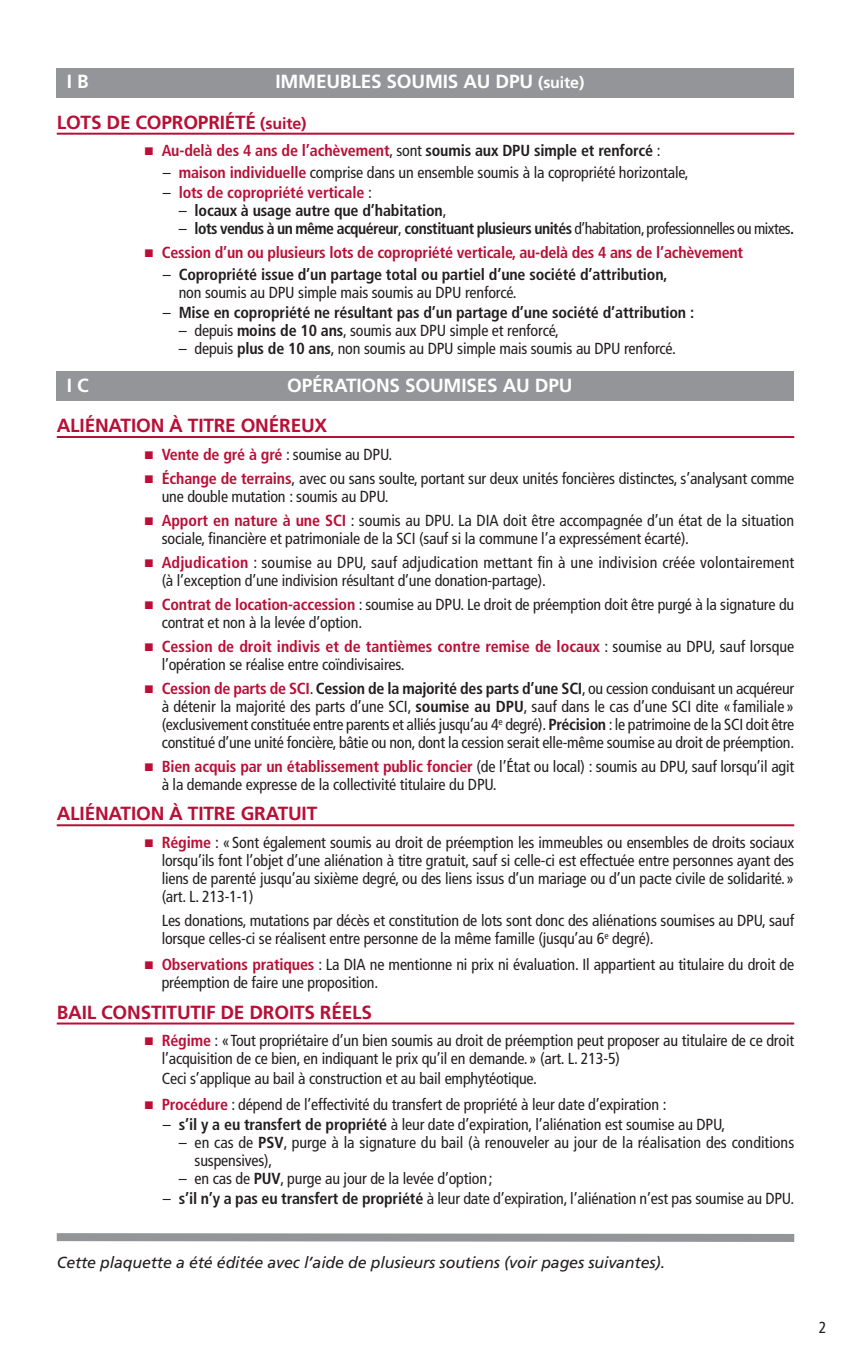
<style>
.page{position:relative;width:851px;height:1361px;background:#fff}
.page>*{position:absolute;margin:0;border:0;box-sizing:border-box;transform-origin:0 0}
.t1{font:700 19px "Frutiger LT Std";letter-spacing:-.01em;color:#b90f36}
.t2{font:700 19px "Frutiger LT Std";letter-spacing:-.01em;color:#fff}
.t3{font:condensed 16px/18px "Frutiger LT Std";letter-spacing:-.01em;color:#231f20}
.t4{font:700 condensed 16px/18px "Frutiger LT Std";letter-spacing:-.01em;color:#231f20}
.t5{font:700 condensed 16px "Frutiger LT Std";letter-spacing:-.01em;color:#b90f36}
.t6{font:condensed 16px/18px "Frutiger LT Std";letter-spacing:.01em;color:#231f20}
.t7{font:700 condensed 16px "Frutiger LT Std";letter-spacing:-.03em;color:#231f20}
.t8{font:italic 16px "Frutiger LT Std";letter-spacing:-.01em;color:#231f20}
.s1{font-size:16px}
.s2{font-weight:400;color:#231f20}
.s3{color:#231f20}
.s4{font-weight:700;color:#b90f36}
.s5{font-weight:400}
.s6{font-weight:700}
.s7{color:#b90f36}
</style>
<div class="page">
<hr style="left:57px;top:133px;width:737px;height:2px;background:#b90f36">
<div style="left:57px;top:68px;width:737px;height:30px;background:#939598"></div>
<hr style="left:57px;top:436px;width:737px;height:2px;background:#b90f36">
<hr style="left:57px;top:824px;width:737px;height:2px;background:#b90f36">
<hr style="left:57px;top:1022px;width:737px;height:2px;background:#b90f36">
<div style="left:57px;top:371px;width:737px;height:30px;background:#939598"></div>
<svg style="left:56px;top:1233px;width:739px;height:9px;background:#9fa0a3"></svg>
<p class="t2" style="left:67px;top:71px;width:23px">I B</p>
<p class="t2" style="left:275px;top:71px;width:310px">IMMEUBLES SOUMIS AU DPU <span class="s1">(suite)</span></p>
<p class="t1" style="left:57px;top:111px;width:251px">LOTS DE COPROPRIÉTÉ <span class="s1">(suite)</span></p>
<p class="t5" style="left:145px;top:141px;width:517px">■ Au-delà des 4 ans de l’achèvement<span class="s2">, sont</span> <span class="s3">soumis aux DPU simple et renforcé</span> <span class="s2">:</span></p>
<p class="t3" style="left:163px;top:164px;width:527px">– <span class="s4">maison individuelle</span> comprise dans un ensemble soumis à la copropriété horizontale,</p>
<p class="t5" style="left:163px;top:183px;width:210px"><span class="s2">–</span> lots de copropriété verticale <span class="s2">:</span></p>
<p class="t4" style="left:179px;top:202px;width:269px"><span class="s5">–</span> locaux à usage autre que d’habitation<span class="s5">,</span></p>
<p class="t7" style="left:179px;top:219px;width:617px"><span class="s5">–</span> lots vendus à un même acquéreur<span class="s5">,</span> constituant plusieurs unités <span class="s5">d’habitation,professionnelles ou mixtes</span>.</p>
<p class="t5" style="left:145px;top:243px;width:600px">■ Cession d’un ou plusieurs lots de copropriété verticale, au-delà des 4 ans de l’achèvement</p>
<p class="t4" style="left:179px;top:266px;width:490px;text-indent:-16px"><span class="s5">–</span> Copropriété issue d’un partage total ou partiel d’une société d’attribution, <span class="s5">non soumis au DPU simple mais soumis au DPU renforcé.</span></p>
<p class="t4" style="left:163px;top:304px;width:533px"><span class="s5">–</span> Mise en copropriété ne résultant pas d’un partage d’une société d’attribution :</p>
<p class="t3" style="left:179px;top:322px;width:382px">– depuis <span class="s6">moins de 10 ans</span>, soumis aux DPU simple et renforcé,</p>
<p class="t3" style="left:179px;top:340px;width:498px">– depuis <span class="s6">plus de 10 ans</span>, non soumis au DPU simple mais soumis au DPU renforcé.</p>
<p class="t2" style="left:67px;top:374px;width:23px">I C</p>
<p class="t2" style="left:287px;top:374px;width:287px">OPÉRATIONS SOUMISES AU DPU</p>
<p class="t1" style="left:57px;top:414px;width:272px">ALIÉNATION À TITRE ONÉREUX</p>
<p class="t5" style="left:145px;top:445px;width:249px">■ Vente de gré à gré <span class="s2">: soumise au DPU.</span></p>
<p class="t3" style="left:162px;top:469px;width:634px;text-indent:-17px"><span class="s7">■</span> <span class="s4">Échange de terrains</span>, avec ou sans soulte, portant sur deux unités foncières distinctes, s’analysant comme une double mutation : soumis au DPU.</p>
<p class="t3" style="left:162px;top:511px;width:634px;text-indent:-17px"><span class="s7">■</span> <span class="s4">Apport en nature à une SCI</span> : soumis au DPU. La DIA doit être accompagnée d’un état de la situation sociale, financière et patrimoniale de la SCI (sauf si la commune l’a expressément écarté).</p>
<p class="t6" style="left:162px;top:553px;width:634px;text-indent:-17px"><span class="s7">■</span> <span class="s4">Adjudication</span> : soumise au DPU, sauf adjudication mettant fin à une indivision créée volontairement (à l’exception d’une indivision résultant d’une donation-partage).</p>
<p class="t3" style="left:162px;top:595px;width:634px;text-indent:-17px"><span class="s7">■</span> <span class="s4">Contrat de location-accession</span> : soumise au DPU. Le droit de préemption doit être purgé à la signature du contrat et non à la levée d’option.</p>
<p class="t3" style="left:162px;top:637px;width:634px;text-indent:-17px"><span class="s7">■</span> <span class="s4">Cession de droit indivis et de tantièmes contre remise de locaux</span> : soumise au DPU, sauf lorsque l’opération se réalise entre coïndivisaires.</p>
<p class="t3" style="left:162px;top:679px;width:634px;text-align:justify;text-indent:-17px"><span class="s7">■</span> <span class="s4">Cession de parts de SCI</span>. <span class="s6">Cession de la majorité des parts d’une SCI</span>, ou cession conduisant un acquéreur à détenir la majorité des parts d’une SCI, <span class="s6">soumise au DPU</span>, sauf dans le cas d’une SCI dite «familiale» (exclusivement constituée entre parents et alliés jusqu’au 4<sup>e</sup> degré). <span class="s6">Précision</span> : le patrimoine de la SCI doit être constitué d’une unité foncière, bâtie ou non, dont la cession serait elle-même soumise au droit de préemption.</p>
<p class="t3" style="left:162px;top:757px;width:634px;text-indent:-17px"><span class="s7">■</span> <span class="s4">Bien acquis par un établissement public foncier</span> (de l’État ou local) : soumis au DPU, sauf lorsqu’il agit à la demande expresse de la collectivité titulaire du DPU.</p>
<p class="t1" style="left:57px;top:802px;width:262px">ALIÉNATION À TITRE GRATUIT</p>
<p class="t3" style="left:162px;top:833px;width:634px;text-align:justify;text-indent:-17px"><span class="s7">■</span> <span class="s4">Régime</span> : «Sont également soumis au droit de préemption les immeubles ou ensembles de droits sociaux lorsqu’ils font l’objet d’une aliénation à titre gratuit, sauf si celle-ci est effectuée entre personnes ayant des liens de parenté jusqu’au sixième degré, ou des liens issus d’un mariage ou d’un pacte civile de solidarité.» (art. L. 213-1-1)</p>
<p class="t3" style="left:162px;top:911px;width:634px">Les donations, mutations par décès et constitution de lots sont donc des aliénations soumises au DPU, sauf lorsque celles-ci se réalisent entre personne de la même famille (jusqu’au 6<sup>e</sup> degré).</p>
<p class="t3" style="left:162px;top:955px;width:634px;text-indent:-17px"><span class="s7">■</span> <span class="s4">Observations pratiques</span> : La DIA ne mentionne ni prix ni évaluation. Il appartient au titulaire du droit de préemption de faire une proposition.</p>
<p class="t1" style="left:57px;top:1000px;width:317px">BAIL CONSTITUTIF DE DROITS RÉELS</p>
<p class="t3" style="left:162px;top:1031px;width:634px;text-indent:-17px"><span class="s7">■</span> <span class="s4">Régime</span> : «Tout propriétaire d’un bien soumis au droit de préemption peut proposer au titulaire de ce droit l’acquisition de ce bien, en indiquant le prix qu’il en demande.» (art. L. 213-5)</p>
<p class="t3" style="left:162px;top:1069px;width:376px">Ceci s’applique au bail à construction et au bail emphytéotique.</p>
<p class="t3" style="left:145px;top:1095px;width:523px"><span class="s7">■</span> <span class="s4">Procédure</span> : dépend de l’effectivité du transfert de propriété à leur date d’expiration :</p>
<p class="t3" style="left:163px;top:1115px;width:564px">– <span class="s6">s’il y a eu transfert de propriété</span> à leur date d’expiration, l’aliénation est soumise au DPU,</p>
<p class="t3" style="left:194px;top:1133px;width:601px;text-indent:-16px">– en cas de <span class="s6">PSV</span>, purge à la signature du bail (à renouveler au jour de la réalisation des conditions suspensives),</p>
<p class="t3" style="left:179px;top:1169px;width:315px">– en cas de <span class="s6">PUV</span>, purge au jour de la levée d’option;</p>
<p class="t3" style="left:163px;top:1189px;width:632px">– <span class="s6">s’il n’y a pas eu transfert de propriété</span> à leur date d’expiration, l’aliénation n’est pas soumise au DPU.</p>
<p class="t8" style="left:57px;top:1253px;width:609px">Cette plaquette a été éditée avec l’aide de plusieurs soutiens (voir pages suivantes).</p>
<p class="t3" style="left:818px;top:1319px;width:9px">2</p>
</div>
